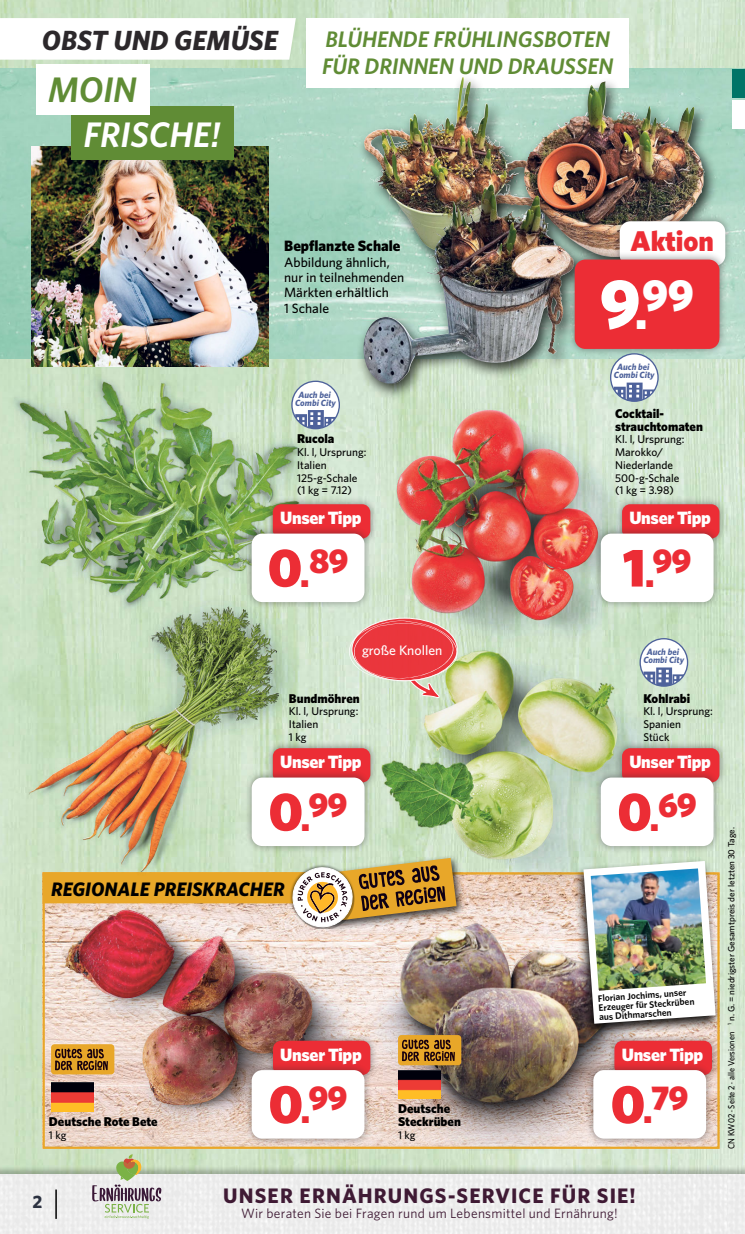
<style>
.page{position:relative;width:745px;height:1234px;background:#fff}
.page>*{position:absolute;margin:0;border:0;box-sizing:border-box;transform-origin:0 0}
.t1{font:900 45px "Whitney";color:#fff}
.t2{font:italic 600 35.55px "Whitney";color:#fff}
.t3{font:italic 600 35.55px "Whitney";color:#608c35}
.t4{font:900 34.5px "Whitney";letter-spacing:-.035em;color:#ec2d35}
.t5{font:900 28.5px "Whitney";color:#ec2d35}
.t6{font:italic 700 27.75px "Whitney";color:#2c282b}
.t7{font:italic 600 22.5px/27px "Whitney";color:#608c35}
.t8{font:700 21px "Whitney";letter-spacing:.055em;color:#3f1a34}
.t9{font:italic 700 19.5px "Whitney";color:#000}
.t10{font:700 18px "Whitney";color:#2c3241}
.t11{font:900 17.85px "Whitney";letter-spacing:-.02em;color:#fff}
.t12{font:900 15px "Whitney";color:#000}
.t13{font:500 13.65px "Whitney";color:#fff}
.t14{font:500 13.5px/15.3px "Whitney";color:#000}
.t15{font:13.5px "Whitney";letter-spacing:.02em;color:#3f1a34}
.t16{font:900 12.75px/12.8px "Whitney";color:#000}
.t17{font:500 11.25px/12.8px "Whitney";color:#000}
.t18{font:600 9.45px/9.4px "Whitney";color:#000}
.t19{font:500 9px "Whitney";color:#000;scale:.9 1}
.t20{font:italic 700 9px/7.8px "Whitney";color:#4e629b;text-align:center}
.s1{font-size:54px}
.s2{font-size:70.5px}
</style>
<div class="page">
<img style="left:0;top:0;width:744px;height:1165px">
<img style="left:0;top:69px;width:744px;height:289px">
<svg style="left:0;top:18px;width:296px;height:42px"></svg>
<div style="left:0;top:1165px;width:744px;height:68px;background:#000;opacity:.25"></div>
<div style="left:0;top:1174px;width:744px;height:59px;background:#ededed"></div>
<hr style="left:55px;top:1189px;width:2px;height:29px;background:#000">
<svg style="left:92px;top:1153px;width:69px;height:65px;background:#c1c5b4"></svg>
<img style="left:46px;top:1112px;width:670px;height:33px">
<img style="left:31px;top:146px;width:237px;height:213px">
<div style="left:306px;top:18px;width:322px;height:70px;background:#fff"></div>
<div style="left:71px;top:106px;width:162px;height:54px;background:#608c35"></div>
<div style="left:36px;top:64px;width:113px;height:51px;background:#fff"></div>
<div style="left:357px;top:73px;width:208px;height:195px;background:#000;opacity:.75"></div>
<img style="left:364px;top:77px;width:98px;height:83px">
<div style="left:517px;top:77px;width:200px;height:195px;background:#000;opacity:.75"></div>
<img style="left:523px;top:82px;width:171px;height:169px">
<img style="left:0;top:359px;width:339px;height:235px">
<img style="left:88px;top:382px;width:34px;height:81px">
<img style="left:383px;top:395px;width:279px;height:219px">
<img style="left:396px;top:410px;width:201px;height:204px">
<img style="left:0;top:594px;width:351px;height:289px">
<img style="left:210px;top:606px;width:18px;height:15px">
<img style="left:351px;top:614px;width:336px;height:291px">
<img style="left:423px;top:650px;width:194px;height:122px">
<img style="left:57px;top:930px;width:299px;height:205px">
<img style="left:63px;top:930px;width:111px;height:68px">
<img style="left:356px;top:914px;width:291px;height:236px">
<img style="left:400px;top:923px;width:206px;height:179px">
<div style="left:572px;top:857px;width:149px;height:180px;background:#000;opacity:.92"></div>
<img style="left:583px;top:860px;width:132px;height:163px">
<div style="left:356px;top:179px;width:232px;height:221px;background:#000;opacity:.75"></div>
<img style="left:428px;top:184px;width:63px;height:84px">
<div style="left:731px;top:69px;width:13px;height:28px;background:#007467"></div>
<div style="left:731px;top:100px;width:13px;height:28px;background:#fff"></div>
<div style="left:318px;top:854px;width:147px;height:77px;background:#000;opacity:.75"></div>
<img style="left:38px;top:857px;width:418px;height:73px">
<div style="left:611px;top:213px;width:121px;height:60px;background:#2c282b;opacity:.5"></div>
<div style="left:619px;top:221px;width:105px;height:45px;background:#fff;border-radius:11px"></div>
<div style="left:566px;top:251px;width:160px;height:106px;background:#2c282b;opacity:.5"></div>
<div style="left:574px;top:259px;width:145px;height:90px;background:#ec2d35;border-radius:11px"></div>
<div style="left:265px;top:496px;width:113px;height:50px;background:#2c282b;opacity:.5"></div>
<div style="left:272px;top:504px;width:98px;height:34px;background:#ec2d35;border-radius:8px"></div>
<div style="left:243px;top:525px;width:129px;height:85px;background:#2c282b;opacity:.5"></div>
<div style="left:251px;top:533px;width:113px;height:69px;background:#fff;border-radius:11px"></div>
<div style="left:613px;top:496px;width:113px;height:50px;background:#2c282b;opacity:.5"></div>
<div style="left:621px;top:504px;width:98px;height:34px;background:#ec2d35;border-radius:8px"></div>
<div style="left:592px;top:525px;width:128px;height:85px;background:#2c282b;opacity:.5"></div>
<div style="left:600px;top:533px;width:113px;height:69px;background:#fff;border-radius:11px"></div>
<div style="left:265px;top:740px;width:113px;height:50px;background:#2c282b;opacity:.5"></div>
<div style="left:272px;top:748px;width:98px;height:34px;background:#ec2d35;border-radius:8px"></div>
<div style="left:243px;top:769px;width:129px;height:84px;background:#2c282b;opacity:.5"></div>
<div style="left:251px;top:777px;width:113px;height:68px;background:#fff;border-radius:11px"></div>
<div style="left:613px;top:740px;width:113px;height:50px;background:#2c282b;opacity:.5"></div>
<div style="left:621px;top:748px;width:98px;height:34px;background:#ec2d35;border-radius:8px"></div>
<div style="left:592px;top:769px;width:128px;height:84px;background:#2c282b;opacity:.5"></div>
<div style="left:600px;top:777px;width:113px;height:68px;background:#fff;border-radius:11px"></div>
<svg style="left:338px;top:593px;width:129px;height:117px;background:#dca295"></svg>
<div style="left:606px;top:1032px;width:113px;height:50px;background:#2c282b;opacity:.5"></div>
<div style="left:614px;top:1040px;width:97px;height:34px;background:#ec2d35;border-radius:8px"></div>
<div style="left:585px;top:1061px;width:128px;height:85px;background:#2c282b;opacity:.5"></div>
<div style="left:593px;top:1069px;width:112px;height:69px;background:#fff;border-radius:11px"></div>
<div style="left:398px;top:1034px;width:63px;height:30px;background:#e8a729;border-radius:3px"></div>
<svg style="left:402px;top:1039px;width:52px;height:21px"></svg>
<img style="left:398px;top:1069px;width:42px;height:29px">
<div style="left:265px;top:1032px;width:113px;height:50px;background:#2c282b;opacity:.5"></div>
<div style="left:273px;top:1040px;width:97px;height:34px;background:#ec2d35;border-radius:8px"></div>
<div style="left:243px;top:1061px;width:129px;height:85px;background:#2c282b;opacity:.5"></div>
<div style="left:251px;top:1069px;width:113px;height:69px;background:#fff;border-radius:11px"></div>
<svg style="left:51px;top:1043px;width:63px;height:31px"></svg>
<svg style="left:55px;top:1048px;width:53px;height:21px"></svg>
<img style="left:51px;top:1082px;width:43px;height:28px">
<div style="left:292px;top:381px;width:47px;height:47px;background:#fff;border-radius:50%"></div>
<svg style="left:295px;top:410px;width:41px;height:18px"></svg>
<div style="left:291px;top:380px;width:49px;height:49px;border:1px solid #4e629b;border-radius:50%"></div>
<div style="left:639px;top:638px;width:48px;height:48px;background:#fff;border-radius:50%"></div>
<svg style="left:643px;top:667px;width:40px;height:19px"></svg>
<div style="left:639px;top:638px;width:48px;height:48px;border:1px solid #4e629b;border-radius:50%"></div>
<div style="left:610px;top:354px;width:47px;height:47px;background:#fff;border-radius:50%"></div>
<svg style="left:613px;top:382px;width:41px;height:19px"></svg>
<div style="left:609px;top:353px;width:49px;height:49px;border:1px solid #4e629b;border-radius:50%"></div>
<h3 class="t6" style="left:42px;top:22px;width:237px">OBST UND GEMÜSE</h3>
<h2 class="t3" style="left:48px;top:66px;width:90px">MOIN</h2>
<h2 class="t2" style="left:83px;top:111px;width:138px">FRISCHE!</h2>
<h3 class="t7" style="left:322px;top:25px;width:293px">BLÜHENDE FRÜHLINGSBOTEN<br>FÜR DRINNEN UND DRAUSSEN</h3>
<h3 class="t12" style="left:284px;top:236px;width:118px">Bepflanzte Schale</h3>
<p class="t14" style="left:284px;top:254px;width:122px">Abbildung ähnlich, nur in teilnehmenden<br>Märkten erhältlich<br>1 Schale</p>
<p class="t20" style="left:295px;top:390px;width:42px">Auch bei<br>Combi City</p>
<p class="t16" style="left:297px;top:432px;width:39px">Rucola</p>
<p class="t17" style="left:297px;top:445px;width:71px">Kl. l, Ursprung:<br>Italien<br>125-g-Schale (1 kg = 7.12)</p>
<h3 class="t11" style="left:280px;top:506px;width:83px">Unser Tipp</h3>
<h3 class="t4" style="left:267px;top:537px;width:82px"><span class="s1">0</span>.89</h3>
<h3 class="t5" style="left:630px;top:222px;width:85px">Aktion</h3>
<h1 class="t1" style="left:599px;top:265px;width:96px"><span class="s2">9</span>.99</h1>
<p class="t20" style="left:613px;top:363px;width:42px">Auch bei<br>Combi City</p>
<p class="t16" style="left:614px;top:406px;width:89px">Cocktail&shy;strauchtomaten</p>
<p class="t17" style="left:614px;top:433px;width:71px">Kl. l, Ursprung:<br>Marokko/<br>Niederlande<br>500-g-Schale (1 kg = 3.98)</p>
<h3 class="t11" style="left:629px;top:506px;width:83px">Unser Tipp</h3>
<h3 class="t4" style="left:622px;top:537px;width:71px"><span class="s1">1</span>.99</h3>
<p class="t13" style="left:362px;top:641px;width:82px">große Knollen</p>
<p class="t16" style="left:289px;top:691px;width:72px">Bundmöhren</p>
<p class="t17" style="left:289px;top:704px;width:71px">Kl. l, Ursprung:<br>Italien<br>1 kg</p>
<h3 class="t11" style="left:280px;top:750px;width:83px">Unser Tipp</h3>
<h3 class="t4" style="left:268px;top:781px;width:81px"><span class="s1">0</span>.99</h3>
<h3 class="t9" style="left:51px;top:875px;width:235px">REGIONALE PREISKRACHER</h3>
<p class="t16" style="left:49px;top:1114px;width:110px">Deutsche Rote Bete</p>
<p class="t17" style="left:49px;top:1127px;width:19px">1 kg</p>
<h3 class="t11" style="left:280px;top:1042px;width:83px">Unser Tipp</h3>
<h3 class="t4" style="left:268px;top:1074px;width:81px"><span class="s1">0</span>.99</h3>
<p class="t16" style="left:398px;top:1101px;width:64px">Deutsche<br>Steckrüben</p>
<p class="t17" style="left:398px;top:1127px;width:19px">1 kg</p>
<p class="t20" style="left:643px;top:647px;width:42px">Auch bei<br>Combi City</p>
<p class="t16" style="left:643px;top:691px;width:48px">Kohlrabi</p>
<p class="t17" style="left:643px;top:704px;width:71px">Kl. l, Ursprung:<br>Spanien<br>Stück</p>
<h3 class="t11" style="left:629px;top:750px;width:83px">Unser Tipp</h3>
<h3 class="t4" style="left:617px;top:781px;width:81px"><span class="s1">0</span>.69</h3>
<p class="t18" style="left:597px;top:993px;width:97px;rotate:-4deg">Florian Jochims, unser<br>Erzeuger für Steckrüben aus Dithmarschen</p>
<h3 class="t11" style="left:621px;top:1042px;width:83px">Unser Tipp</h3>
<h3 class="t4" style="left:610px;top:1074px;width:79px"><span class="s1">0</span>.79</h3>
<h3 class="t10" style="left:33px;top:1189px;width:11px">2</h3>
<h3 class="t8" style="left:223px;top:1180px;width:414px">UNSER ERNÄHRUNGS-SERVICE FÜR SIE!</h3>
<p class="t15" style="left:241px;top:1204px;width:378px">Wir beraten Sie bei Fragen rund um Lebensmittel und Ernährung!</p>
<p class="t19" style="left:724px;top:1148px;width:359px;rotate:-90deg">CN KW02 · Seite 2 · alle Versionen <sup>1</sup> n. G. = niedrigster Gesamtpreis der letzten 30 Tage.</p>
</div>
